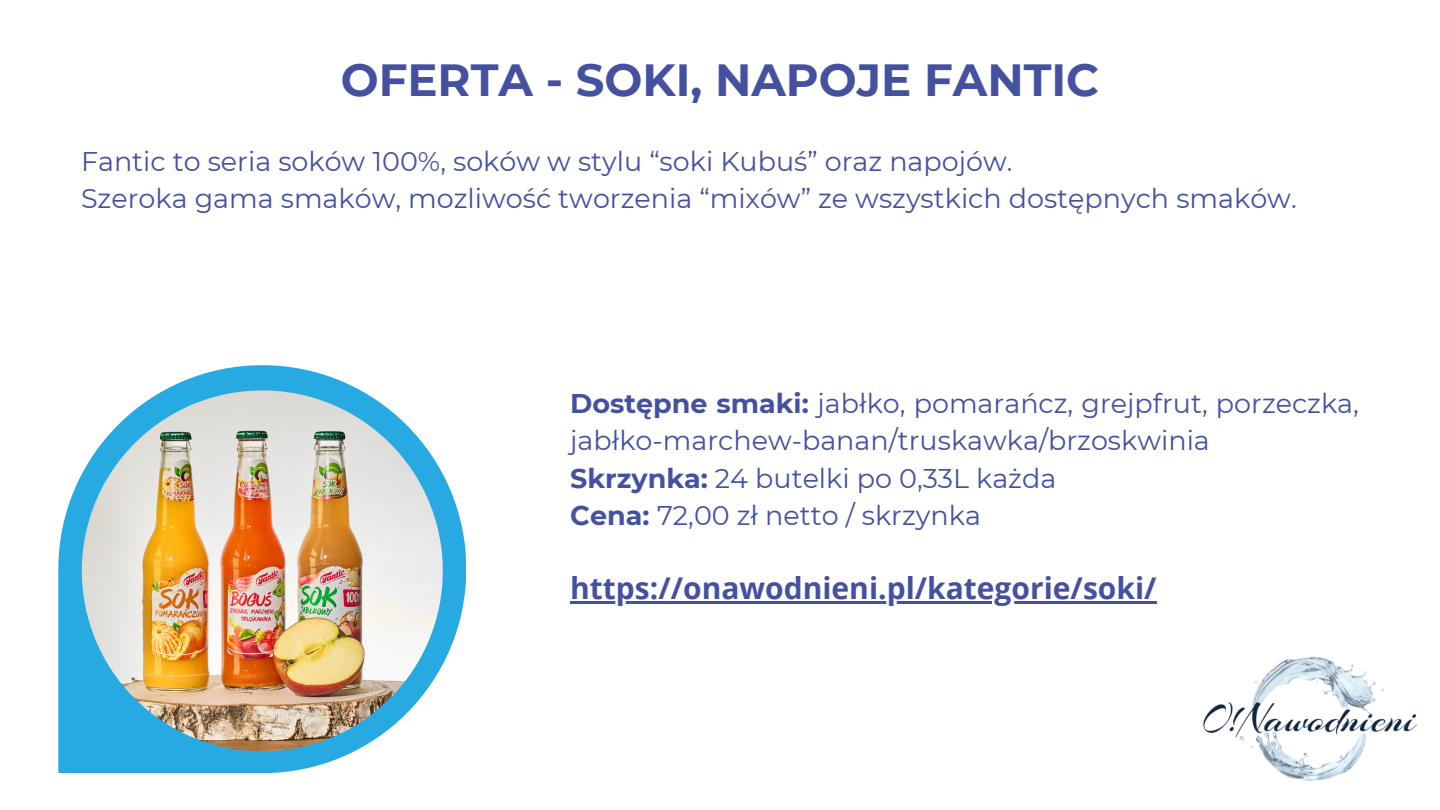
<style>
.page{position:relative;width:1440px;height:810px;background:#fff}
.page>*{position:absolute;margin:0;border:0;box-sizing:border-box;transform-origin:0 0}
.t1{font:700 45px "Montserrat";color:#4451a0}
.t2{font:700 30px "Open Sans";color:#4451a0}
.t3{font:27px/37.5px "Montserrat";color:#4451a0}
.s1{font-weight:700}
</style>
<div class="page">
<svg style="left:58px;top:365px;width:408px;height:408px"></svg>
<img style="left:82px;top:390px;width:361px;height:361px">
<img style="left:1203px;top:656px;width:214px;height:125px">
<hr style="left:570px;top:601px;width:587px;height:3px;background:#4451a0">
<p class="t1" style="left:341px;top:52px;width:760px">OFERTA - SOKI, NAPOJE FANTIC</p>
<p class="t3" style="left:81px;top:142px;width:933px">Fantic to seria soków 100%, soków w stylu “soki Kubuś” oraz napojów.</p>
<p class="t3" style="left:81px;top:180px;width:1217px">Szeroka gama smaków, mozliwość tworzenia “mixów” ze wszystkich dostępnych smaków.</p>
<p class="t3" style="left:570px;top:384px;width:790px"><span class="s1">Dostępne smaki:</span> jabłko, pomarańcz, grejpfrut, porzeczka, jabłko-marchew-banan/truskawka/brzoskwinia</p>
<p class="t3" style="left:570px;top:459px;width:488px"><span class="s1">Skrzynka:</span> 24 butelki po 0,33L każda</p>
<p class="t3" style="left:570px;top:497px;width:412px"><span class="s1">Cena:</span> 72,00 zł netto / skrzynka</p>
<p class="t2" style="left:570px;top:567px;width:588px">https://onawodnieni.pl/kategorie/soki/</p>
</div>
